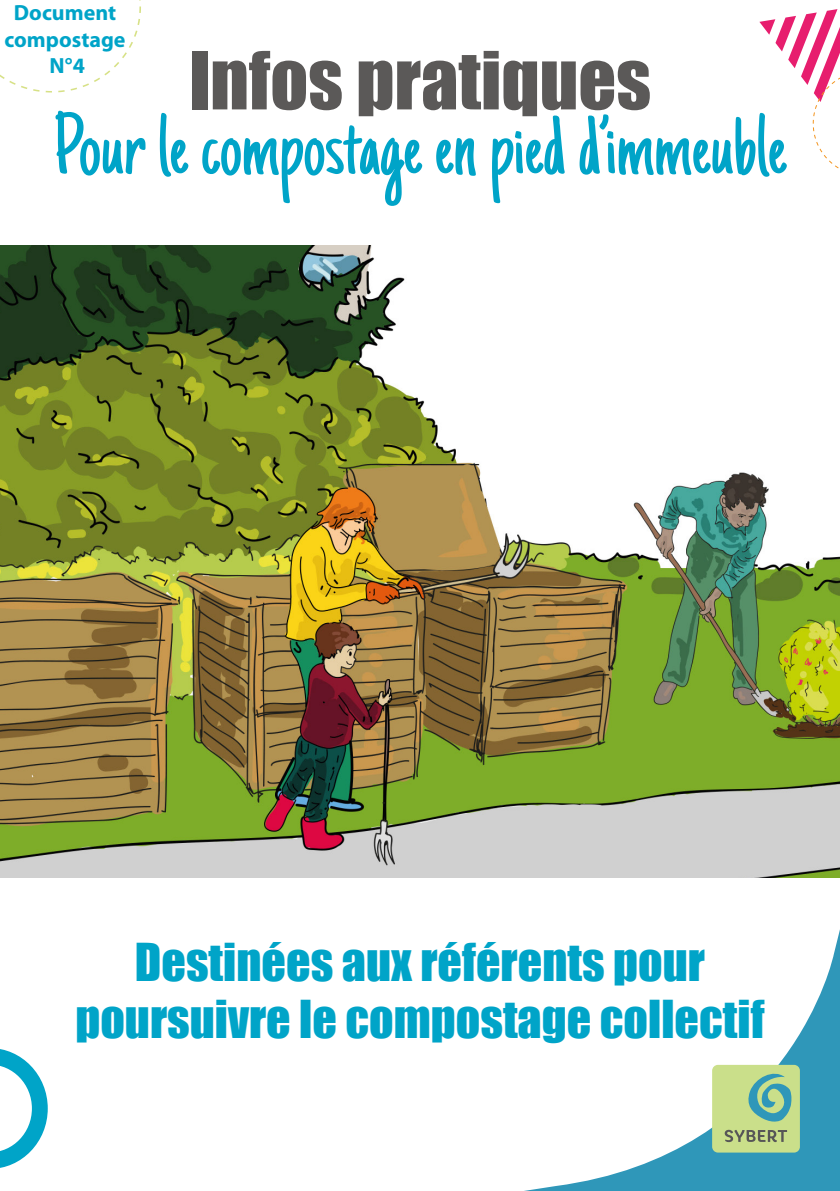
<style>
.page{position:relative;width:840px;height:1191px;background:#fff}
.page>*{position:absolute;margin:0;border:0;box-sizing:border-box;transform-origin:0 0}
.t1{font:88px "Just Another Hand";color:#00a4c8}
.t2{font:74px "Impact";color:#5b5958}
.t3{font:48px/57.6px "Impact";color:#00a4c8;text-align:center}
.t4{font:700 22px/26.4px "Myriad Pro";color:#00a4c8;text-align:center}
</style>
<div class="page">
<svg style="left:427px;top:877px;width:412px;height:314px"></svg>
<div style="left:711px;top:1064px;width:88px;height:88px;background:#cadf8a;border-radius:6px"></div>
<svg style="left:724px;top:1073px;width:67px;height:69px"></svg>
<img style="left:0;top:245px;width:839px;height:632px">
<svg style="left:0;top:0;width:141px;height:93px"></svg>
<svg style="left:0;top:1049px;width:48px;height:119px"></svg>
<svg style="left:759px;top:9px;width:80px;height:160px"></svg>
<p class="t4" style="left:14px;top:-1px;width:104px">Document</p>
<p class="t4" style="left:5px;top:25px;width:122px">compostage<br>N°4</p>
<p class="t2" style="left:189px;top:23px;width:463px">Infos pratiques</p>
<p class="t1" style="left:53px;top:94px;width:734px">Pour le compostage en pied d’immeuble</p>
<p class="t3" style="left:75px;top:931px;width:690px">Destinées aux référents pour poursuivre le compostage collectif</p>
</div>
